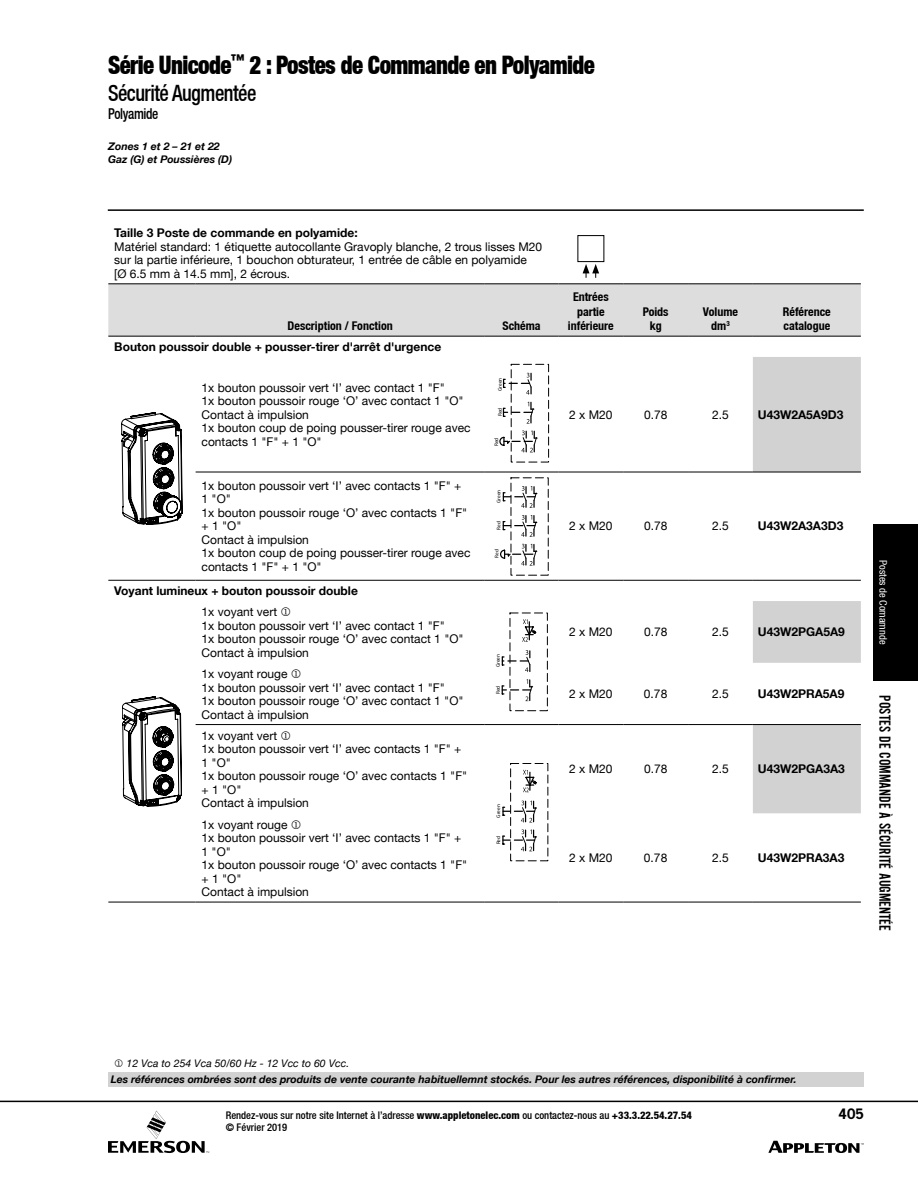
<style>
.page{position:relative;width:918px;height:1188px;background:#fff}
.page>*{position:absolute;margin:0;border:0;box-sizing:border-box;transform-origin:0 0}
.t1{font:900 condensed 25.5px "Helvetica Neue LT";letter-spacing:-.025em;color:#000;scale:.9 1}
.t2{font:500 condensed 22.5px "Helvetica Neue LT";letter-spacing:-.025em;color:#000;scale:.9 1}
.t3{font:16.5px "Alternate Gothic EF No Two";color:#000}
.t4{font:500 condensed 15px "Helvetica Neue LT";letter-spacing:-.025em;color:#000;scale:.89 1}
.t5{font:700 13.5px "News Gothic Std";color:#000}
.t6{font:12px/13.5px "Helvetica Neue LT";color:#000}
.t7{font:700 12px "Helvetica Neue LT";color:#000}
.t8{font:700 condensed 12px/14.4px "Helvetica Neue LT";color:#000;text-align:center}
.t9{font:italic 700 10.5px/13.5px "Helvetica Neue LT";color:#000}
.t10{font:500 condensed 10.5px/12.6px "Helvetica Neue LT";color:#000}
.t11{font:italic 10.5px "Helvetica Neue LT";color:#000}
.t12{font:condensed 10.5px "Helvetica Neue LT";color:#fff}
.t13{font:5.25px "Myriad";color:#000}
.s1{font-weight:800}
</style>
<div class="page">
<div style="left:873px;top:524px;width:45px;height:157px;background:#000"></div>
<hr style="left:0;top:1101px;width:918px;height:1px;background:#000">
<hr style="left:108px;top:209px;width:756px;height:2px;background:#000">
<svg style="left:768px;top:1141px;width:96px;height:12px"></svg>
<svg style="left:108px;top:1111px;width:101px;height:42px"></svg>
<div style="left:108px;top:284px;width:753px;height:52px;background:#ddd"></div>
<svg style="left:753px;top:357px;width:108px;height:456px;fill:#d2d2d2"></svg>
<hr style="left:623px;top:283px;width:65px;height:1px;background:#000">
<hr style="left:688px;top:283px;width:65px;height:1px;background:#000">
<hr style="left:753px;top:283px;width:108px;height:1px;background:#000">
<hr style="left:753px;top:336px;width:108px;height:1px;background:#000">
<hr style="left:108px;top:283px;width:88px;height:1px;background:#000">
<hr style="left:196px;top:283px;width:289px;height:1px;background:#000">
<hr style="left:485px;top:283px;width:73px;height:1px;background:#000">
<hr style="left:558px;top:283px;width:65px;height:1px;background:#000">
<hr style="left:108px;top:336px;width:88px;height:1px;background:#000">
<hr style="left:196px;top:336px;width:289px;height:1px;background:#000">
<hr style="left:485px;top:336px;width:73px;height:1px;background:#000">
<hr style="left:558px;top:336px;width:65px;height:1px;background:#000">
<hr style="left:623px;top:336px;width:65px;height:1px;background:#000">
<hr style="left:688px;top:336px;width:65px;height:1px;background:#000">
<hr style="left:196px;top:472px;width:289px;height:1px;background:#000">
<hr style="left:485px;top:472px;width:73px;height:1px;background:#000">
<hr style="left:558px;top:472px;width:65px;height:1px;background:#000">
<hr style="left:623px;top:472px;width:65px;height:1px;background:#000">
<hr style="left:688px;top:472px;width:65px;height:1px;background:#000">
<hr style="left:753px;top:472px;width:108px;height:1px;background:#000">
<hr style="left:196px;top:724px;width:289px;height:1px;background:#000">
<hr style="left:558px;top:724px;width:65px;height:1px;background:#000">
<hr style="left:623px;top:724px;width:65px;height:1px;background:#000">
<hr style="left:688px;top:724px;width:65px;height:1px;background:#000">
<hr style="left:753px;top:724px;width:108px;height:1px;background:#000">
<hr style="left:485px;top:724px;width:73px;height:1px;background:#000">
<hr style="left:108px;top:580px;width:88px;height:1px;background:#000">
<hr style="left:196px;top:580px;width:289px;height:1px;background:#000">
<hr style="left:485px;top:580px;width:73px;height:1px;background:#000">
<hr style="left:558px;top:580px;width:65px;height:1px;background:#000">
<hr style="left:623px;top:580px;width:65px;height:1px;background:#000">
<hr style="left:688px;top:580px;width:65px;height:1px;background:#000">
<hr style="left:753px;top:580px;width:108px;height:1px;background:#000">
<hr style="left:108px;top:902px;width:88px;height:1px;background:#000">
<hr style="left:196px;top:902px;width:289px;height:1px;background:#000">
<hr style="left:485px;top:902px;width:73px;height:1px;background:#000">
<hr style="left:558px;top:902px;width:65px;height:1px;background:#000">
<hr style="left:623px;top:902px;width:65px;height:1px;background:#000">
<hr style="left:688px;top:902px;width:65px;height:1px;background:#000">
<hr style="left:753px;top:902px;width:108px;height:1px;background:#000">
<div style="left:577px;top:235px;width:27px;height:27px;border:1px solid #000"></div>
<svg style="left:583px;top:264px;width:16px;height:14px"></svg>
<svg style="left:121px;top:412px;width:62px;height:113px"></svg>
<div style="left:511px;top:364px;width:38px;height:99px;border:1px dashed #000"></div>
<svg style="left:503px;top:402px;width:31px;height:22px"></svg>
<svg style="left:503px;top:373px;width:29px;height:22px"></svg>
<svg style="left:499px;top:431px;width:38px;height:21px"></svg>
<svg style="left:503px;top:486px;width:34px;height:22px"></svg>
<svg style="left:503px;top:515px;width:34px;height:22px"></svg>
<svg style="left:500px;top:544px;width:37px;height:22px"></svg>
<svg style="left:122px;top:697px;width:60px;height:110px"></svg>
<div style="left:510px;top:613px;width:38px;height:98px;border:1px dashed #000"></div>
<svg style="left:502px;top:679px;width:31px;height:22px"></svg>
<svg style="left:502px;top:619px;width:35px;height:54px"></svg>
<svg style="left:523px;top:770px;width:14px;height:22px"></svg>
<svg style="left:502px;top:801px;width:35px;height:21px"></svg>
<svg style="left:502px;top:830px;width:35px;height:21px"></svg>
<div style="left:108px;top:1073px;width:756px;height:14px;background:#d2d2d2"></div>
<h1 class="t1" style="left:108px;top:49px;width:542px">Série Unicode<sup>™</sup> 2 : Postes de Commande en Polyamide</h1>
<h2 class="t2" style="left:108px;top:79px;width:166px">Sécurité Augmentée</h2>
<p class="t4" style="left:108px;top:104px;width:58px">Polyamide</p>
<p class="t9" style="left:108px;top:139px;width:125px">Zones 1 et 2 – 21 et 22<br>Gaz (G) et Poussières (D)</p>
<p class="t7" style="left:114px;top:226px;width:245px">Taille 3 Poste de commande en polyamide:</p>
<p class="t6" style="left:114px;top:240px;width:429px">Matériel standard: 1 étiquette autocollante Gravoply blanche, 2 trous lisses M20 sur la partie inférieure, 1 bouchon obturateur, 1 entrée de câble en polyamide [Ø 6.5 mm à 14.5 mm], 2 écrous.</p>
<p class="t8" style="left:288px;top:319px;width:107px">Description / Fonction</p>
<p class="t8" style="left:503px;top:319px;width:40px">Schéma</p>
<p class="t7" style="left:114px;top:339px;width:328px">Bouton poussoir double + pousser-tirer d'arrêt d'urgence</p>
<p class="t6" style="left:202px;top:381px;width:270px">1x bouton poussoir vert ‘I’ avec contact 1 "F"<br>1x bouton poussoir rouge ‘O’ avec contact 1 "O" Contact à impulsion<br>1x bouton coup de poing pousser-tirer rouge avec contacts 1 "F" + 1 "O"</p>
<p class="t6" style="left:202px;top:479px;width:270px">1x bouton poussoir vert ‘I’ avec contacts 1 "F" +<br>1 "O"<br>1x bouton poussoir rouge ‘O’ avec contacts 1 "F" + 1 "O"<br>Contact à impulsion<br>1x bouton coup de poing pousser-tirer rouge avec contacts 1 "F" + 1 "O"</p>
<p class="t7" style="left:114px;top:583px;width:245px">Voyant lumineux + bouton poussoir double</p>
<p class="t6" style="left:202px;top:605px;width:264px">1x voyant vert<br>1x bouton poussoir vert ‘I’ avec contact 1 "F"<br>1x bouton poussoir rouge ‘O’ avec contact 1 "O"<br>Contact à impulsion</p>
<p class="t6" style="left:202px;top:667px;width:264px">1x voyant rouge<br>1x bouton poussoir vert ‘I’ avec contact 1 "F"<br>1x bouton poussoir rouge ‘O’ avec contact 1 "O"<br>Contact à impulsion</p>
<p class="t6" style="left:202px;top:729px;width:267px">1x voyant vert<br>1x bouton poussoir vert ‘I’ avec contacts 1 "F" +<br>1 "O"<br>1x bouton poussoir rouge ‘O’ avec contacts 1 "F" + 1 "O"<br>Contact à impulsion</p>
<p class="t6" style="left:202px;top:817px;width:267px">1x voyant rouge<br>1x bouton poussoir vert ‘I’ avec contacts 1 "F" +<br>1 "O"<br>1x bouton poussoir rouge ‘O’ avec contacts 1 "F" + 1 "O"<br>Contact à impulsion</p>
<p class="t13" style="left:497px;top:391px;width:15px;rotate:-90deg">Green</p>
<p class="t13" style="left:498px;top:416px;width:10px;rotate:-90deg">Red</p>
<p class="t13" style="left:494px;top:446px;width:10px;rotate:-90deg">Red</p>
<p class="t13" style="left:496px;top:503px;width:15px;rotate:-90deg">Green</p>
<p class="t13" style="left:496px;top:530px;width:10px;rotate:-90deg">Red</p>
<p class="t13" style="left:494px;top:558px;width:10px;rotate:-90deg">Red</p>
<p class="t13" style="left:495px;top:667px;width:15px;rotate:-90deg">Green</p>
<p class="t13" style="left:495px;top:694px;width:10px;rotate:-90deg">Red</p>
<p class="t13" style="left:496px;top:818px;width:15px;rotate:-90deg">Green</p>
<p class="t13" style="left:496px;top:844px;width:10px;rotate:-90deg">Red</p>
<p class="t8" style="left:568px;top:290px;width:47px">Entrées partie inférieure</p>
<p class="t8" style="left:643px;top:304px;width:27px">Poids kg</p>
<p class="t8" style="left:703px;top:304px;width:37px">Volume dm<sup>3</sup></p>
<p class="t8" style="left:783px;top:304px;width:49px;text-align:left">Référence catalogue</p>
<p class="t6" style="left:569px;top:408px;width:45px">2 x M20</p>
<p class="t6" style="left:644px;top:408px;width:25px">0.78</p>
<p class="t6" style="left:712px;top:408px;width:18px">2.5</p>
<p class="t7" style="left:758px;top:407px;width:87px">U43W2A5A9D3</p>
<p class="t6" style="left:569px;top:519px;width:45px">2 x M20</p>
<p class="t6" style="left:644px;top:519px;width:25px">0.78</p>
<p class="t6" style="left:712px;top:519px;width:18px">2.5</p>
<p class="t7" style="left:758px;top:519px;width:87px">U43W2A3A3D3</p>
<p class="t6" style="left:569px;top:625px;width:45px">2 x M20</p>
<p class="t6" style="left:644px;top:625px;width:25px">0.78</p>
<p class="t6" style="left:712px;top:625px;width:18px">2.5</p>
<p class="t7" style="left:758px;top:625px;width:89px">U43W2PGA5A9</p>
<p class="t6" style="left:569px;top:687px;width:45px">2 x M20</p>
<p class="t6" style="left:644px;top:687px;width:25px">0.78</p>
<p class="t6" style="left:712px;top:687px;width:18px">2.5</p>
<p class="t7" style="left:758px;top:686px;width:88px">U43W2PRA5A9</p>
<p class="t6" style="left:569px;top:762px;width:45px">2 x M20</p>
<p class="t6" style="left:644px;top:762px;width:25px">0.78</p>
<p class="t6" style="left:712px;top:762px;width:18px">2.5</p>
<p class="t7" style="left:758px;top:762px;width:89px">U43W2PGA3A3</p>
<p class="t6" style="left:569px;top:851px;width:45px">2 x M20</p>
<p class="t6" style="left:644px;top:851px;width:25px">0.78</p>
<p class="t6" style="left:712px;top:851px;width:18px">2.5</p>
<p class="t7" style="left:758px;top:850px;width:88px">U43W2PRA3A3</p>
<p class="t12" style="left:889px;top:560px;width:86px;rotate:90deg">Postes de Comamnde</p>
<h3 class="t3" style="left:893px;top:695px;width:237px;rotate:90deg">POSTES DE COMMANDE À SÉCURITÉ AUGMENTÉE</h3>
<p class="t11" style="left:127px;top:1057px;width:224px">12 Vca to 254 Vca 50/60 Hz - 12 Vcc to 60 Vcc.</p>
<p class="t9" style="left:111px;top:1073px;width:688px">Les références ombrées sont des produits de vente courante habituellemnt stockés. Pour les autres références, disponibilité à confirmer.</p>
<p class="t10" style="left:226px;top:1109px;width:468px">Rendez-vous sur notre site Internet à l’adresse <span class="s1">www.appletonelec.com</span> ou contactez-nous au <span class="s1">+33.3.22.54.27.54 </span>© Février 2019</p>
<p class="t5" style="left:839px;top:1105px;width:27px">405</p>
</div>
